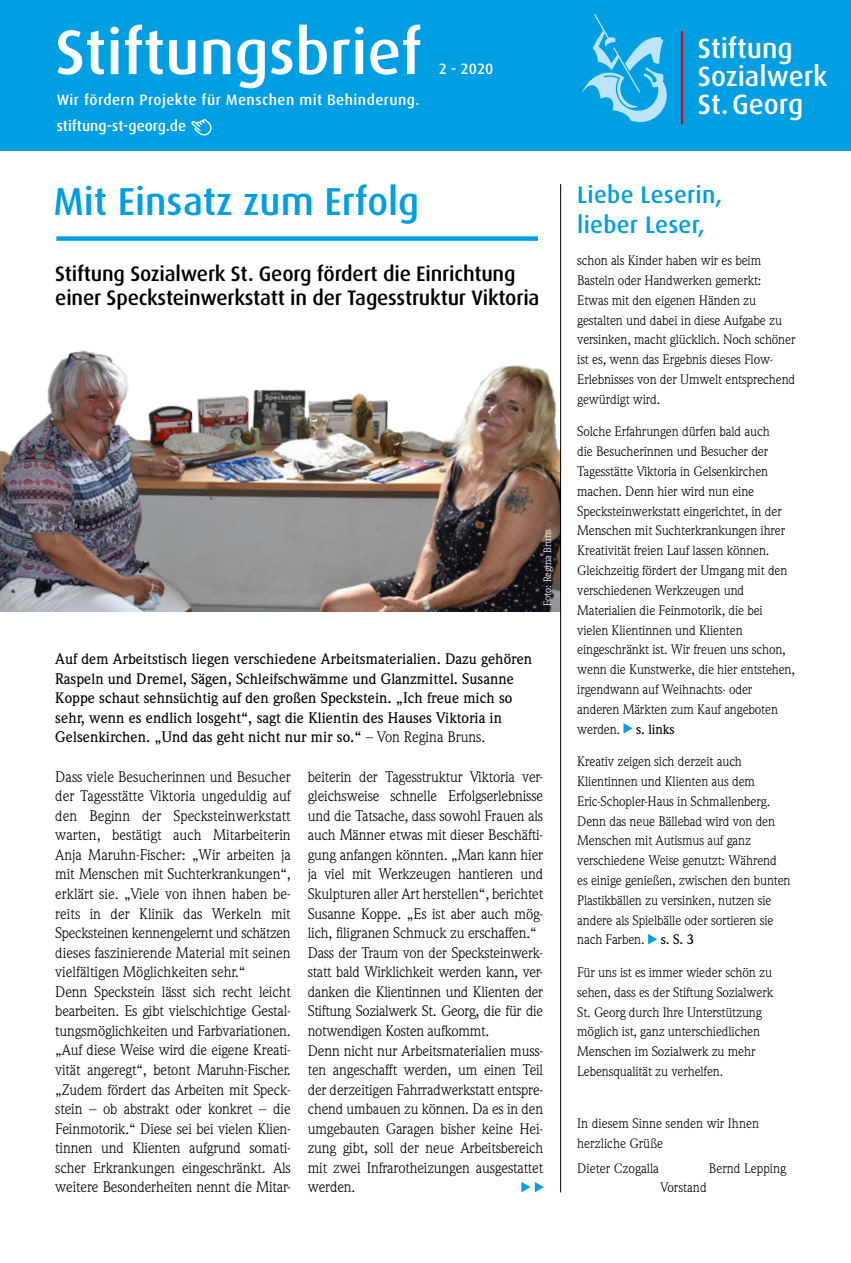
<style>
.page{position:relative;width:851px;height:1263px;background:#fff}
.page>*{position:absolute;margin:0;border:0;box-sizing:border-box;transform-origin:0 0}
.t1{font:500 63px "Dax";color:#fff}
.t2{font:500 39px "Dax";color:#009ee3}
.t3{font:500 27.9px/27.8px "Dax";color:#fff}
.t4{font:500 24px/30px "Dax";letter-spacing:.01em;color:#009ee3}
.t5{font:500 21px/24px "Dax";letter-spacing:-.01em;color:#000}
.t6{font:15px/19.5px "Weidemann";letter-spacing:-.01em;color:#000}
.t7{font:500 15px/19.5px "Weidemann";color:#000}
.t8{font:500 15px/26.2px "Dax";letter-spacing:.03em;color:#fff}
.t9{font:13.5px/19.8px "Weidemann";letter-spacing:-.01em;color:#000}
.t10{font:10.5px "Weidemann";letter-spacing:-.01em;color:#fff}
.s1{font-weight:400}
.s2{font-weight:500}
</style>
<div class="page">
<svg style="left:623px;top:723px;width:9px;height:11px"></svg>
<svg style="left:648px;top:934px;width:9px;height:10px"></svg>
<div style="left:0;top:0;width:850px;height:151px;background:#009ee3"></div>
<svg style="left:582px;top:14px;width:85px;height:108px"></svg>
<hr style="left:680px;top:31px;width:3px;height:93px;background:#e3000f">
<hr style="left:579px;top:31px;width:1px;height:93px;background:#e3000f">
<svg style="left:191px;top:119px;width:21px;height:17px"></svg>
<div style="left:56px;top:236px;width:482px;height:5px;background:#009ee3"></div>
<img style="left:0;top:350px;width:560px;height:261px">
<svg style="left:521px;top:1182px;width:23px;height:10px"></svg>
<hr style="left:560px;top:184px;width:1px;height:1008px;background:#000">
<h1 class="t1" style="left:55px;top:17px;width:368px">Stiftungsbrief</h1>
<p class="t8" style="left:57px;top:87px;width:364px">Wir fördern Projekte für Menschen mit Behinderung. stiftung-st-georg.de</p>
<p class="t8" style="left:439px;top:56px;width:56px">2 - 2020</p>
<h2 class="t2" style="left:53px;top:180px;width:367px">Mit Einsatz zum Erfolg</h2>
<h3 class="t5" style="left:55px;top:262px;width:485px">Stiftung Sozialwerk St. Georg fördert die Einrichtung einer Specksteinwerkstatt in der Tagesstruktur Viktoria</h3>
<p class="t10" style="left:541px;top:605px;width:78px;rotate:-90deg">Foto: Regina Bruns</p>
<p class="t7" style="left:55px;top:649px;width:478px">Auf dem Arbeitstisch liegen verschiedene Arbeitsmaterialien. Dazu gehören Raspeln und Dremel, Sägen, Schleifschwämme und Glanzmittel. Susanne Koppe schaut sehnsüchtig auf den großen Speckstein. „Ich freue mich so sehr, wenn es endlich losgeht“, sagt die Klientin des Hauses Viktoria in Gelsenkirchen. „Und das geht nicht nur mir so.“ <span class="s1">– Von Regina Bruns.</span></p>
<p class="t6" style="left:55px;top:766px;width:237px">Dass viele Besucherinnen und Besucher der Tagesstätte Viktoria ungeduldig auf den Beginn der Specksteinwerkstatt warten, bestätigt auch Mitarbeiterin Anja Maruhn-Fischer: „Wir arbeiten ja mit Menschen mit Suchterkrankungen“, erklärt sie. „Viele von ihnen haben be&shy;reits in der Klinik das Werkeln mit Specksteinen kennengelernt und schätzen dieses faszinierende Material mit seinen vielfältigen Möglichkeiten sehr.“<br>Denn Speckstein lässt sich recht leicht bearbeiten. Es gibt vielschichtige Gestal&shy;tungsmöglichkeiten und Farbvariationen. „Auf diese Weise wird die eigene Kreati&shy;vität angeregt“, betont Maruhn-Fischer. „Zudem fördert das Arbeiten mit Speck&shy;stein – ob abstrakt oder konkret – die Feinmotorik.“ Diese sei bei vielen Klien&shy;tinnen und Klienten aufgrund somati&shy;scher Erkrankungen eingeschränkt. Als weitere Besonderheiten nennt die Mitar-</p>
<p class="t6" style="left:308px;top:767px;width:237px">beiterin der Tagesstruktur Viktoria ver&shy;gleichsweise schnelle Erfolgserlebnisse und die Tatsache, dass sowohl Frauen als auch Männer etwas mit dieser Beschäfti&shy;gung anfangen könnten. „Man kann hier ja viel mit Werkzeugen hantieren und Skulpturen aller Art herstellen“, berichtet Susanne Koppe. „Es ist aber auch mög&shy;lich, filigranen Schmuck zu erschaffen.“ Dass der Traum von der Specksteinwerk&shy;statt bald Wirklichkeit werden kann, ver&shy;danken die Klientinnen und Klienten der Stiftung Sozialwerk St. Georg, die für die notwendigen Kosten aufkommt.<br>Denn nicht nur Arbeitsmaterialien muss&shy;ten angeschafft werden, um einen Teil der derzeitigen Fahrradwerkstatt entspre&shy;chend umbauen zu können. Da es in den umgebauten Garagen bisher keine Hei&shy;zung gibt, soll der neue Arbeitsbereich mit zwei Infrarotheizungen ausgestattet werden.</p>
<h3 class="t3" style="left:697px;top:35px;width:131px">Stiftung<br>Sozialwerk<br>St. Georg</h3>
<h3 class="t4" style="left:577px;top:179px;width:147px">Liebe Leserin, lieber Leser,</h3>
<p class="t9" style="left:577px;top:251px;width:220px">schon als Kinder haben wir es beim Basteln oder Handwerken gemerkt:<br>Etwas mit den eigenen Händen zu gestalten und dabei in diese Aufgabe zu versinken, macht glücklich. Noch schöner ist es, wenn das Ergebnis dieses Flow-Erlebnisses von der Umwelt entsprechend gewürdigt wird.</p>
<p class="t9" style="left:577px;top:422px;width:219px">Solche Erfahrungen dürfen bald auch<br>die Besucherinnen und Besucher der Tagesstätte Viktoria in Gelsenkirchen machen. Denn hier wird nun eine Specksteinwerkstatt eingerichtet, in der Menschen mit Suchterkrankungen ihrer Kreativität freien Lauf lassen können.<br>Gleichzeitig fördert der Umgang mit den verschiedenen Werkzeugen und Materialien die Feinmotorik, die bei vielen Klientinnen und Klienten eingeschränkt ist. Wir freuen uns schon, wenn die Kunstwerke, die hier entstehen, irgendwann auf Weihnachts- oder anderen Märkten zum Kauf angeboten werden. <span class="s2">s. links</span></p>
<p class="t9" style="left:577px;top:751px;width:215px">Kreativ zeigen sich derzeit auch Klientinnen und Klienten aus dem Eric-Schopler-Haus in Schmallenberg.<br>Denn das neue Bällebad wird von den Menschen mit Autismus auf ganz verschiedene Weise genutzt: Während es einige genießen, zwischen den bunten Plastikbällen zu versinken, nutzen sie andere als Spielbälle oder sortieren sie nach Farben. <span class="s2">s. S. 3</span></p>
<p class="t9" style="left:577px;top:962px;width:197px">Für uns ist es immer wieder schön zu sehen, dass es der Stiftung Sozialwerk St. Georg durch Ihre Unterstützung möglich ist, ganz unterschiedlichen Menschen im Sozialwerk zu mehr Lebensqualität zu verhelfen.</p>
<p class="t9" style="left:577px;top:1114px;width:183px">In diesem Sinne senden wir Ihnen herzliche Grüße</p>
<p class="t9" style="left:577px;top:1158px;width:83px">Dieter Czogalla</p>
<p class="t9" style="left:708px;top:1158px;width:79px">Bernd Lepping</p>
<p class="t9" style="left:660px;top:1178px;width:48px">Vorstand</p>
</div>
